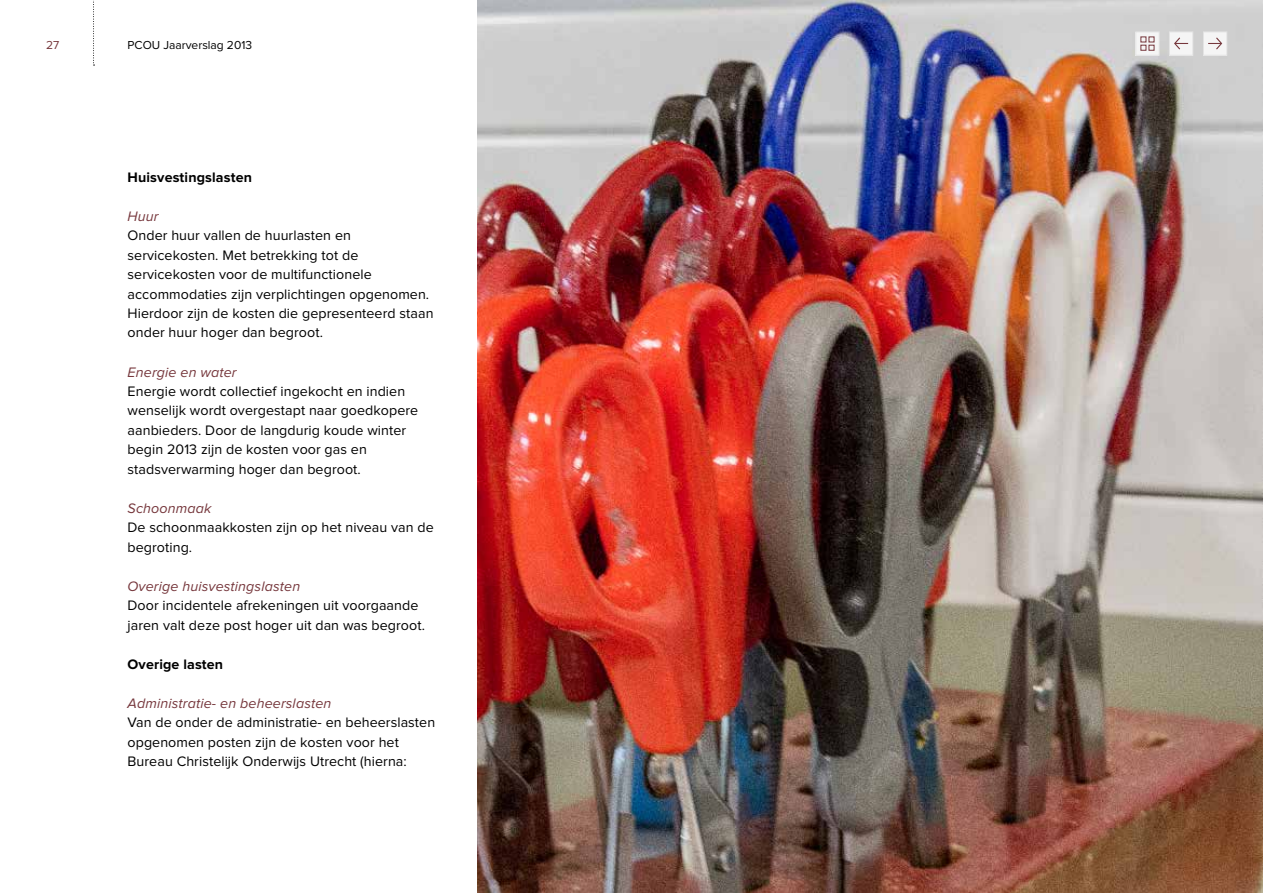
<style>
.page{position:relative;width:1263px;height:893px;background:#fff}
.page>*{position:absolute;margin:0;border:0;box-sizing:border-box;transform-origin:0 0}
.t1{font:14.25px/19.5px "Proxima Nova";letter-spacing:.005em;color:#000}
.t2{font:italic 14.25px "Proxima Nova";letter-spacing:.01em;color:#76373c}
.t3{font:700 14.25px "Proxima Nova";letter-spacing:.01em;color:#000}
.t4{font:12px "Proxima Nova";color:#000}
.t5{font:12px "Proxima Nova";color:#76373c}
</style>
<div class="page">
<img style="left:478px;top:0;width:785px;height:893px">
<div style="left:1203px;top:32px;width:24px;height:23px;background:#f5f5f5"></div>
<div style="left:1203px;top:32px;width:24px;height:24px;border:1px solid #e3e3e3"></div>
<svg style="left:1208px;top:37px;width:14px;height:12px"></svg>
<div style="left:1169px;top:32px;width:24px;height:23px;background:#f5f5f5"></div>
<div style="left:1169px;top:32px;width:24px;height:24px;border:1px solid #e3e3e3"></div>
<svg style="left:1174px;top:37px;width:14px;height:12px"></svg>
<svg style="left:1137px;top:34px;width:20px;height:20px"></svg>
<div style="left:1135px;top:32px;width:24px;height:24px;border:1px solid #e3e3e3"></div>
<svg style="left:1140px;top:36px;width:14px;height:15px"></svg>
<svg style="left:93px;top:0;width:2px;height:66px"></svg>
<p class="t5" style="left:46px;top:38px;width:15px">27</p>
<p class="t4" style="left:128px;top:38px;width:126px">PCOU Jaarverslag 2013</p>
<p class="t3" style="left:128px;top:169px;width:126px">Huisvestingslasten</p>
<p class="t2" style="left:128px;top:208px;width:32px">Huur</p>
<p class="t1" style="left:128px;top:226px;width:307px">Onder huur vallen de huurlasten en servicekosten. Met betrekking tot de servicekosten voor de multifunctionele accommodaties zijn verplichtingen opgenomen.<br>Hierdoor zijn de kosten die gepresenteerd staan onder huur hoger dan begroot.</p>
<p class="t2" style="left:128px;top:364px;width:111px">Energie en water</p>
<p class="t1" style="left:128px;top:382px;width:292px">Energie wordt collectief ingekocht en indien wenselijk wordt overgestapt naar goedkopere aanbieders. Door de langdurig koude winter begin 2013 zijn de kosten voor gas en stadsverwarming hoger dan begroot.</p>
<p class="t2" style="left:128px;top:500px;width:85px">Schoonmaak</p>
<p class="t1" style="left:128px;top:518px;width:308px">De schoonmaakkosten zijn op het niveau van de begroting.</p>
<p class="t2" style="left:128px;top:578px;width:174px">Overige huisvestingslasten</p>
<p class="t1" style="left:128px;top:596px;width:299px">Door incidentele afrekeningen uit voorgaande jaren valt deze post hoger uit dan was begroot.</p>
<p class="t3" style="left:128px;top:656px;width:97px">Overige lasten</p>
<p class="t2" style="left:128px;top:695px;width:205px">Administratie- en beheerslasten</p>
<p class="t1" style="left:128px;top:713px;width:309px">Van de onder de administratie- en beheerslasten opgenomen posten zijn de kosten voor het<br>Bureau Christelijk Onderwijs Utrecht (hierna:</p>
</div>
